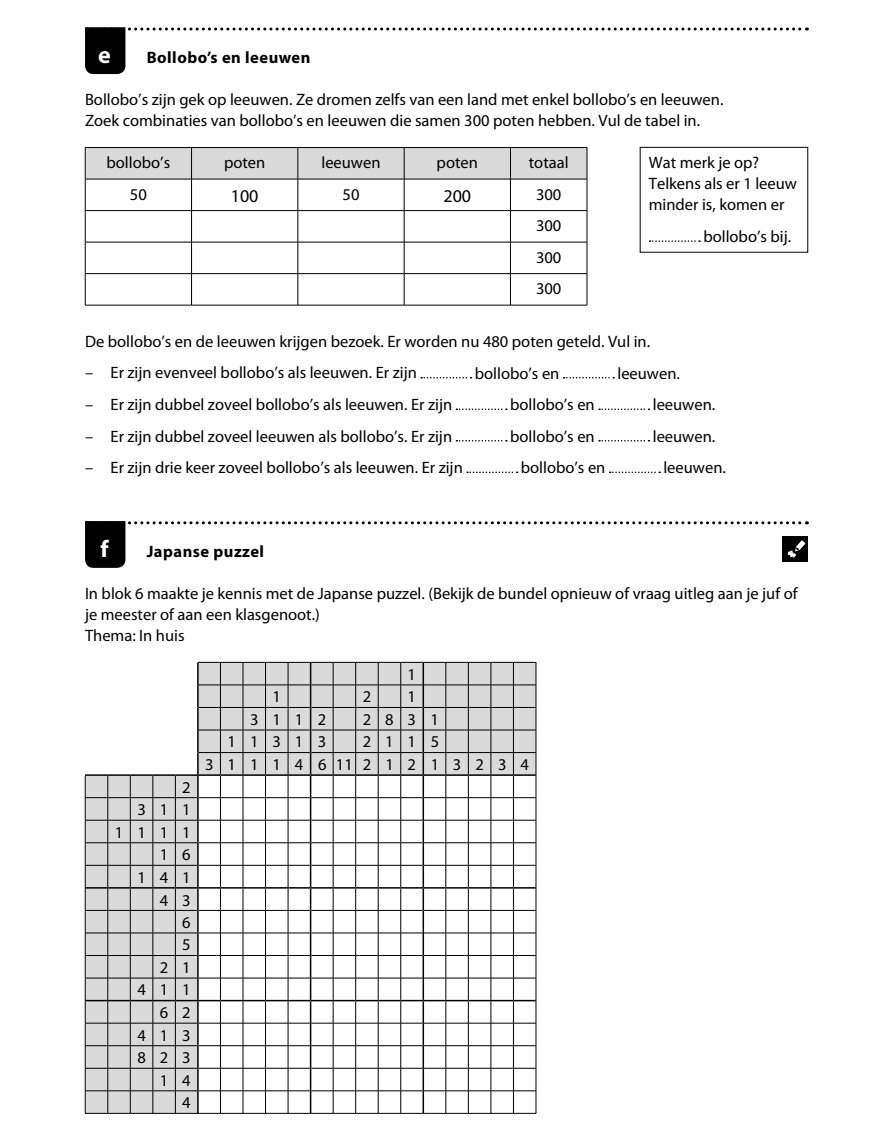
<style>
.page{position:relative;width:893px;height:1136px;background:#fff}
.page>*{position:absolute;margin:0;border:0;box-sizing:border-box;transform-origin:0 0}
.t1{font:700 24px "Myriad Pro";color:#fff}
.t2{font:18px "Myriad Pro";color:#000}
.t3{font:16.5px/21px "Myriad Pro";color:#000}
.t4{font:16.5px/22.5px "Myriad Pro";letter-spacing:.855em;color:#000}
.t5{font:700 16.5px "Myriad Pro";letter-spacing:.03em;color:#000}
</style>
<div class="page">
<svg style="left:85px;top:27px;width:722px;height:47px"></svg>
<svg style="left:86px;top:148px;width:501px;height:31px"></svg>
<hr style="left:85px;top:147px;width:107px;height:1px;background:#000">
<hr style="left:85px;top:148px;width:1px;height:31px;background:#000">
<hr style="left:192px;top:147px;width:106px;height:1px;background:#000">
<hr style="left:191px;top:148px;width:1px;height:31px;background:#000">
<hr style="left:298px;top:147px;width:106px;height:1px;background:#000">
<hr style="left:298px;top:148px;width:1px;height:31px;background:#000">
<hr style="left:404px;top:147px;width:106px;height:1px;background:#000">
<hr style="left:404px;top:148px;width:1px;height:31px;background:#000">
<hr style="left:510px;top:147px;width:77px;height:1px;background:#000">
<hr style="left:510px;top:148px;width:1px;height:31px;background:#000">
<hr style="left:587px;top:148px;width:1px;height:31px;background:#000">
<hr style="left:85px;top:179px;width:107px;height:1px;background:#000">
<hr style="left:85px;top:179px;width:1px;height:31px;background:#000">
<hr style="left:192px;top:179px;width:106px;height:1px;background:#000">
<hr style="left:191px;top:179px;width:1px;height:31px;background:#000">
<hr style="left:298px;top:179px;width:106px;height:1px;background:#000">
<hr style="left:298px;top:179px;width:1px;height:31px;background:#000">
<hr style="left:404px;top:179px;width:106px;height:1px;background:#000">
<hr style="left:404px;top:179px;width:1px;height:31px;background:#000">
<hr style="left:510px;top:179px;width:77px;height:1px;background:#000">
<hr style="left:510px;top:179px;width:1px;height:31px;background:#000">
<hr style="left:587px;top:179px;width:1px;height:31px;background:#000">
<hr style="left:85px;top:210px;width:107px;height:1px;background:#000">
<hr style="left:85px;top:211px;width:1px;height:31px;background:#000">
<hr style="left:192px;top:210px;width:106px;height:1px;background:#000">
<hr style="left:191px;top:211px;width:1px;height:31px;background:#000">
<hr style="left:298px;top:210px;width:106px;height:1px;background:#000">
<hr style="left:298px;top:211px;width:1px;height:31px;background:#000">
<hr style="left:404px;top:210px;width:106px;height:1px;background:#000">
<hr style="left:404px;top:211px;width:1px;height:31px;background:#000">
<hr style="left:510px;top:210px;width:77px;height:1px;background:#000">
<hr style="left:510px;top:211px;width:1px;height:31px;background:#000">
<hr style="left:587px;top:211px;width:1px;height:31px;background:#000">
<hr style="left:85px;top:242px;width:107px;height:1px;background:#000">
<hr style="left:85px;top:242px;width:1px;height:31px;background:#000">
<hr style="left:192px;top:242px;width:106px;height:1px;background:#000">
<hr style="left:191px;top:242px;width:1px;height:31px;background:#000">
<hr style="left:298px;top:242px;width:106px;height:1px;background:#000">
<hr style="left:298px;top:242px;width:1px;height:31px;background:#000">
<hr style="left:404px;top:242px;width:106px;height:1px;background:#000">
<hr style="left:404px;top:242px;width:1px;height:31px;background:#000">
<hr style="left:510px;top:242px;width:77px;height:1px;background:#000">
<hr style="left:510px;top:242px;width:1px;height:31px;background:#000">
<hr style="left:587px;top:242px;width:1px;height:31px;background:#000">
<hr style="left:85px;top:273px;width:107px;height:1px;background:#000">
<hr style="left:85px;top:274px;width:1px;height:31px;background:#000">
<hr style="left:192px;top:273px;width:106px;height:1px;background:#000">
<hr style="left:191px;top:274px;width:1px;height:31px;background:#000">
<hr style="left:298px;top:273px;width:106px;height:1px;background:#000">
<hr style="left:298px;top:274px;width:1px;height:31px;background:#000">
<hr style="left:404px;top:273px;width:106px;height:1px;background:#000">
<hr style="left:404px;top:274px;width:1px;height:31px;background:#000">
<hr style="left:510px;top:273px;width:77px;height:1px;background:#000">
<hr style="left:510px;top:274px;width:1px;height:31px;background:#000">
<hr style="left:587px;top:274px;width:1px;height:31px;background:#000">
<hr style="left:85px;top:305px;width:107px;height:1px;background:#000">
<hr style="left:192px;top:305px;width:106px;height:1px;background:#000">
<hr style="left:298px;top:305px;width:106px;height:1px;background:#000">
<hr style="left:404px;top:305px;width:106px;height:1px;background:#000">
<hr style="left:510px;top:305px;width:77px;height:1px;background:#000">
<svg style="left:421px;top:377px;width:51px;height:1px"></svg>
<svg style="left:564px;top:377px;width:50px;height:1px"></svg>
<svg style="left:456px;top:408px;width:51px;height:2px"></svg>
<svg style="left:599px;top:408px;width:50px;height:2px"></svg>
<svg style="left:456px;top:440px;width:51px;height:1px"></svg>
<svg style="left:599px;top:440px;width:50px;height:1px"></svg>
<svg style="left:467px;top:471px;width:51px;height:2px"></svg>
<svg style="left:610px;top:471px;width:50px;height:2px"></svg>
<svg style="left:85px;top:662px;width:452px;height:451px"></svg>
<div style="left:782px;top:536px;width:26px;height:25px;background:#000"></div>
<svg style="left:85px;top:521px;width:722px;height:47px"></svg>
<svg style="left:650px;top:240px;width:50px;height:2px"></svg>
<div style="left:640px;top:147px;width:168px;height:105px;border:1px solid #000"></div>
<h1 class="t1" style="left:98px;top:42px;width:14px">e</h1>
<p class="t5" style="left:147px;top:48px;width:165px">Bollobo’s en leeuwen</p>
<p class="t3" style="left:85px;top:90px;width:640px">Bollobo’s zijn gek op leeuwen. Ze dromen zelfs van een land met enkel bollobo’s en leeuwen.<br>Zoek combinaties van bollobo’s en leeuwen die samen 300 poten hebben. Vul de tabel in.</p>
<p class="t3" style="left:107px;top:153px;width:65px">bollobo’s</p>
<p class="t3" style="left:224px;top:153px;width:43px">poten</p>
<p class="t3" style="left:321px;top:153px;width:61px">leeuwen</p>
<p class="t3" style="left:437px;top:153px;width:43px">poten</p>
<p class="t3" style="left:529px;top:153px;width:41px">totaal</p>
<p class="t3" style="left:130px;top:184px;width:18px">50</p>
<p class="t2" style="left:231px;top:186px;width:29px">100</p>
<p class="t3" style="left:343px;top:184px;width:18px">50</p>
<p class="t2" style="left:443px;top:186px;width:29px">200</p>
<p class="t3" style="left:536px;top:179px;width:27px;line-height:31.5px;text-align:justify">300<br>300<br>300<br>300</p>
<p class="t3" style="left:649px;top:153px;width:150px">Wat merk je op?<br>Telkens als er 1 leeuw minder is, komen er</p>
<p class="t3" style="left:703px;top:226px;width:89px">bollobo’s bij.</p>
<p class="t3" style="left:85px;top:331px;width:567px">De bollobo’s en de leeuwen krijgen bezoek. Er worden nu 480 poten geteld. Vul in.</p>
<p class="t3" style="left:85px;top:363px;width:333px">– Er zijn evenveel bollobo’s als leeuwen. Er zijn</p>
<p class="t3" style="left:475px;top:363px;width:86px">bollobo’s en</p>
<p class="t3" style="left:617px;top:363px;width:64px">leeuwen.</p>
<p class="t3" style="left:85px;top:394px;width:369px">– Er zijn dubbel zoveel bollobo’s als leeuwen. Er zijn</p>
<p class="t3" style="left:510px;top:394px;width:86px">bollobo’s en</p>
<p class="t3" style="left:653px;top:394px;width:64px">leeuwen.</p>
<p class="t3" style="left:85px;top:426px;width:369px">– Er zijn dubbel zoveel leeuwen als bollobo’s. Er zijn</p>
<p class="t3" style="left:510px;top:426px;width:86px">bollobo’s en</p>
<p class="t3" style="left:653px;top:426px;width:64px">leeuwen.</p>
<p class="t3" style="left:85px;top:457px;width:379px">– Er zijn drie keer zoveel bollobo’s als leeuwen. Er zijn</p>
<p class="t3" style="left:521px;top:457px;width:86px">bollobo’s en</p>
<p class="t3" style="left:663px;top:457px;width:64px">leeuwen.</p>
<h1 class="t1" style="left:100px;top:535px;width:10px">f</h1>
<p class="t5" style="left:147px;top:542px;width:119px">Japanse puzzel</p>
<p class="t3" style="left:85px;top:583px;width:714px">In blok 6 maakte je kennis met de Japanse puzzel. (Bekijk de bundel opnieuw of vraag uitleg aan je juf of je meester of aan een klasgenoot.)<br>Thema: In huis</p>
<p class="t3" style="left:407px;top:664px;width:10px">1</p>
<p class="t3" style="left:273px;top:686px;width:10px">1</p>
<p class="t3" style="left:363px;top:686px;width:10px">2</p>
<p class="t3" style="left:407px;top:686px;width:10px">1</p>
<p class="t3" style="left:250px;top:709px;width:78px">3112</p>
<p class="t3" style="left:363px;top:709px;width:78px">2831</p>
<p class="t3" style="left:228px;top:731px;width:100px">11313</p>
<p class="t4" style="left:205px;top:731px;width:325px;text-indent:157px">2115<br>3111461121213234</p>
<p class="t4" style="left:115px;top:776px;width:77px;text-align:right">2<br>311<br>1111<br>1 6<br>141<br>4 3<br>6<br>5<br>2 1<br>411<br>6 2<br>413<br>823<br>1 4<br>4</p>
</div>
